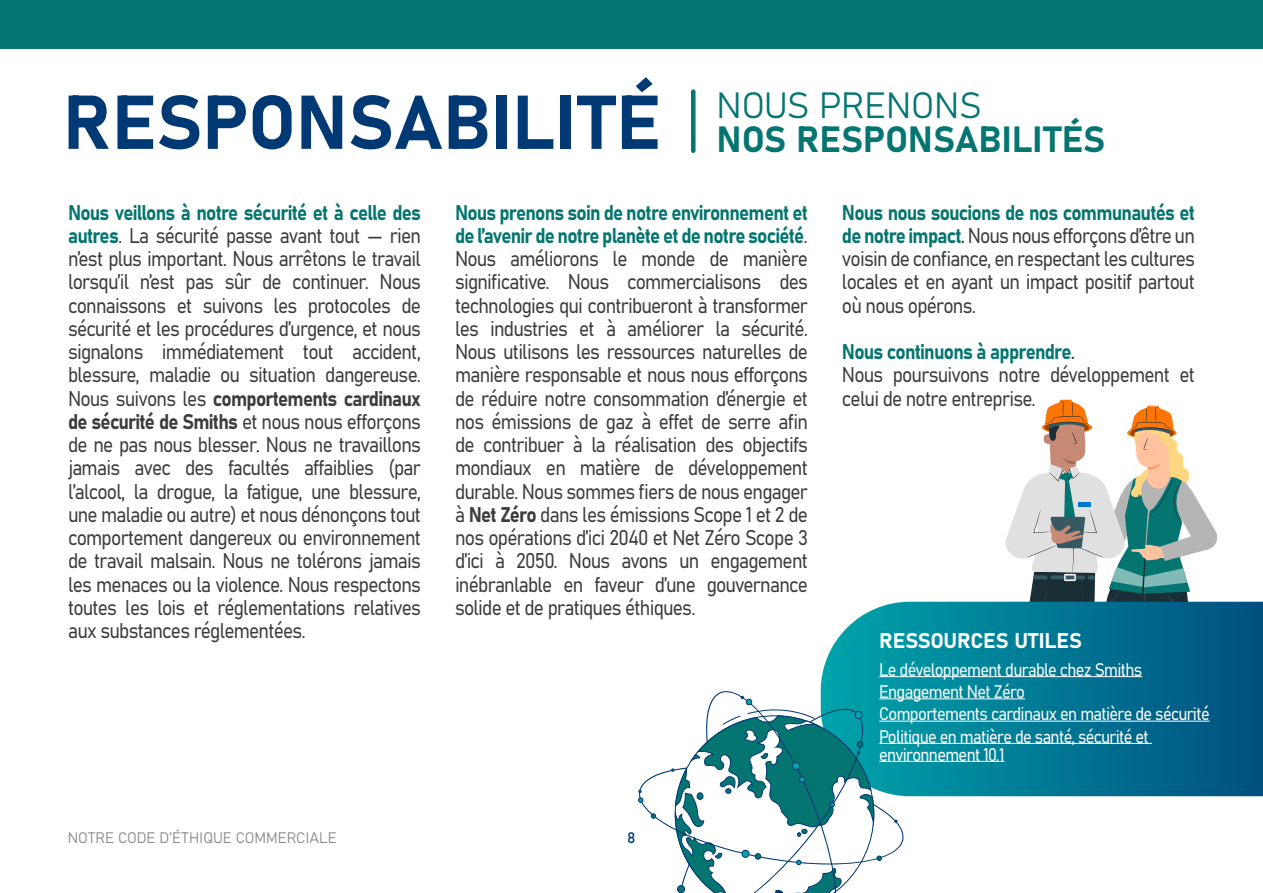
<style>
.page{position:relative;width:1263px;height:893px;background:#fff}
.page>*{position:absolute;margin:0;border:0;box-sizing:border-box;transform-origin:0 0}
.t1{font:75px "Bahnschrift";color:#003973}
.t2{font:36px "Bahnschrift";color:#047570}
.t3{font:21px/23.2px "Bahnschrift";letter-spacing:-.04em;color:#3c3c3b;text-align:justify;scale:.9 1}
.t4{font:21px "Bahnschrift";color:#fff}
.t5{font:18px/22.2px "Bahnschrift";letter-spacing:-.04em;color:#fff;scale:.9 1}
.t6{font:15px "Bahnschrift";color:#878787}
.t7{font:15px "Bahnschrift";color:#003973}
.s1{color:#047570}
.s2{font-family:"Minion Pro";font-size:18px;color:#000}
</style>
<div class="page">
<svg style="left:1001px;top:400px;width:217px;height:202px"></svg>
<div style="left:0;top:0;width:1263px;height:49px;background:#047570"></div>
<hr style="left:691px;top:92px;width:4px;height:59px;background:#047570">
<svg style="left:821px;top:602px;width:442px;height:194px;background:#067894"></svg>
<hr style="left:879px;top:676px;width:263px;height:1px;background:#fff">
<hr style="left:879px;top:699px;width:146px;height:1px;background:#fff">
<hr style="left:879px;top:721px;width:331px;height:1px;background:#fff">
<hr style="left:879px;top:743px;width:273px;height:1px;background:#fff">
<hr style="left:879px;top:761px;width:125px;height:1px;background:#fff">
<svg style="left:638px;top:683px;width:267px;height:210px"></svg>
<h1 class="t1" style="left:63px;top:66px;width:920px">RESPONSABILITÉ <sup>NOUS</sup> <sup>PRENONS</sup></h1>
<h2 class="t2" style="left:716px;top:112px;width:390px">NOS RESPONSABILITÉS</h2>
<p class="t3" style="left:68px;top:199px;width:394px"><span class="s1">Nous veillons à notre sécurité et à celle des autres</span>. La sécurité passe avant tout — rien n’est plus important. Nous arrêtons le travail lorsqu’il n’est pas sûr de continuer. Nous connaissons et suivons les protocoles de sécurité et les procédures d’urgence, et nous signalons immédiatement tout accident, blessure, maladie ou situation dangereuse.<br>Nous suivons les comportements cardinaux de sécurité de Smiths et nous nous efforçons de ne pas nous blesser<span class="s2">.</span> Nous ne travaillons jamais avec des facultés affaiblies (par l’alcool, la drogue, la fatigue, une blessure, une maladie ou autre) et nous dénonçons tout comportement dangereux ou environnement de travail malsain. Nous ne tolérons jamais les menaces ou la violence. Nous respectons toutes les lois et réglementations relatives aux substances réglementées.</p>
<p class="t3" style="left:455px;top:199px;width:394px"><span class="s1">Nous prenons soin de notre environnement et de l’avenir de notre planète et de notre société</span>.<br>Nous améliorons le monde de manière significative. Nous commercialisons des technologies qui contribueront à transformer les industries et à améliorer la sécurité.<br>Nous utilisons les ressources naturelles de manière responsable et nous nous efforçons de réduire notre consommation d’énergie et nos émissions de gaz à effet de serre afin de contribuer à la réalisation des objectifs mondiaux en matière de développement durable. Nous sommes fiers de nous engager à Net Zéro dans les émissions Scope 1 et 2 de nos opérations d’ici 2040 et Net Zéro Scope 3 d’ici à 2050. Nous avons un engagement inébranlable en faveur d’une gouvernance solide et de pratiques éthiques.</p>
<p class="t3" style="left:842px;top:199px;width:394px"><span class="s1">Nous nous soucions de nos communautés et de notre impact</span>. Nous nous efforçons d’être un voisin de confiance, en respectant les cultures locales et en ayant un impact positif partout où nous opérons.</p>
<p class="t3" style="left:842px;top:339px;width:394px;text-align:left"><span class="s1">Nous continuons à apprendre</span>.<br>Nous poursuivons notre développement et celui de notre entreprise.</p>
<p class="t4" style="left:879px;top:625px;width:204px">RESSOURCES UTILES</p>
<p class="t6" style="left:68px;top:827px;width:270px">NOTRE CODE D’ÉTHIQUE COMMERCIALE</p>
<p class="t7" style="left:627px;top:826px;width:10px">8</p>
<p class="t5" style="left:879px;top:657px;width:369px">Le développement durable chez Smiths Engagement Net Zéro<br>Comportements cardinaux en matière de sécurité Politique en matière de santé, sécurité et</p>
<p class="t5" style="left:879px;top:742px;width:141px">environnement 10.1</p>
</div>
